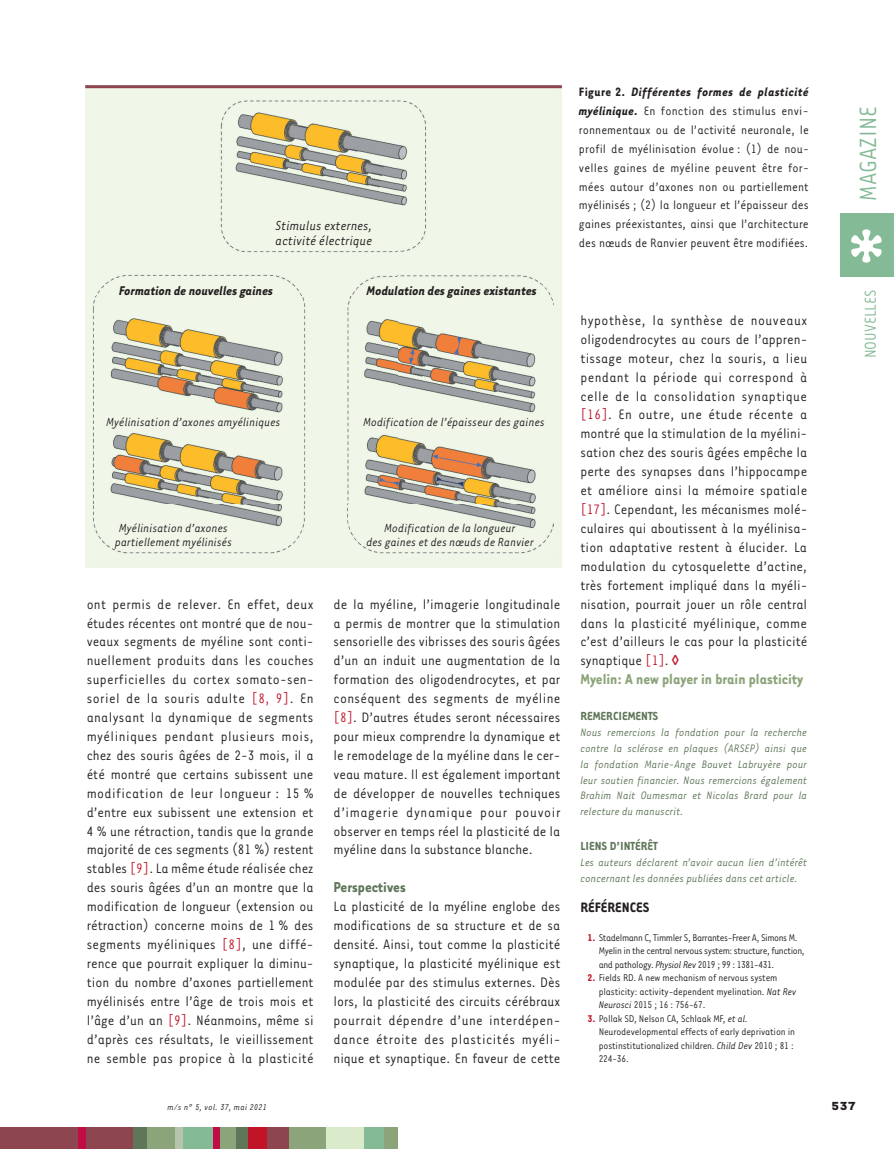
<style>
.page{position:relative;width:894px;height:1149px;background:#fff}
.page>*{position:absolute;margin:0;border:0;box-sizing:border-box;transform-origin:0 0}
.t1{font:27px "Tarzana Narrow";color:#84ba95}
.t2{font:18px "Tarzana Narrow";color:#84ba95}
.t3{font:700 16.5px "Tarzana Narrow";color:#8ba479}
.t4{font:700 16.5px "Tarzana Narrow";color:#5f7659}
.t5{font:15.75px/18.9px "Tarzana Narrow";color:#231f20;text-align:justify}
.t6{font:700 15.75px "Tarzana Narrow";color:#231f20}
.t7{font:italic 15px/15px "Tarzana Narrow";color:#231f20}
.t8{font:italic 700 14.55px "Tarzana Narrow";color:#231f20}
.t9{font:13.95px/18.9px "Tarzana Narrow";color:#231f20;text-align:justify}
.t10{font:italic 13.5px/13.5px "Tarzana Narrow";color:#231f20;text-align:center}
.t11{font:700 13.5px "Tarzana Narrow";color:#5f7659}
.t12{font:700 13.5px "Tarzana Wide";color:#231f20}
.t13{font:italic 12.45px/15.9px "Tarzana Narrow";color:#5f7659;text-align:justify}
.t14{font:11.25px/13.5px "Tarzana Narrow";letter-spacing:-.015em;color:#231f20}
.t15{font:11.25px/13.5px "Tarzana Narrow";letter-spacing:-.035em;color:#231f20}
.t16{font:italic 9.75px "Tarzana Narrow";letter-spacing:.025em;color:#231f20}
.s1{color:#bf182a}
.s2{font-weight:700}
.s3{font-weight:700;font-style:italic}
.s4{font-weight:700;color:#c11527}
.s5{font-style:italic}
</style>
<div class="page">
<div style="left:0;top:1127px;width:134px;height:21px;background:#8d454f"></div>
<div style="left:235px;top:1127px;width:13px;height:21px;background:#5f7659"></div>
<div style="left:78px;top:1127px;width:7px;height:21px;background:#c10d45"></div>
<div style="left:133px;top:1127px;width:22px;height:21px;background:#5f7659"></div>
<div style="left:147px;top:1127px;width:30px;height:21px;background:#8ba479"></div>
<div style="left:175px;top:1127px;width:9px;height:21px;background:#b6c4ad"></div>
<div style="left:183px;top:1127px;width:30px;height:21px;background:#84ba95"></div>
<div style="left:217px;top:1127px;width:19px;height:21px;background:#8ba479"></div>
<div style="left:213px;top:1127px;width:6px;height:21px;background:#c10d45"></div>
<div style="left:248px;top:1127px;width:27px;height:21px;background:#c11527"></div>
<div style="left:287px;top:1127px;width:39px;height:21px;background:#8ba479"></div>
<div style="left:267px;top:1127px;width:21px;height:21px;background:#8d454f"></div>
<div style="left:326px;top:1127px;width:38px;height:21px;background:#daebcb"></div>
<div style="left:364px;top:1127px;width:20px;height:21px;background:#84ba95"></div>
<div style="left:383px;top:1127px;width:14px;height:21px;background:#8ba479"></div>
<div style="left:840px;top:213px;width:53px;height:63px;background:#84ba95"></div>
<svg style="left:851px;top:229px;width:30px;height:33px"></svg>
<div style="left:85px;top:85px;width:476px;height:482px;background:#eff6e8"></div>
<img style="left:93px;top:100px;width:460px;height:454px">
<hr style="left:85px;top:85px;width:476px;height:3px;background:#8d454f">
<p class="t7" style="left:275px;top:217px;width:98px">Stimulus externes, activité électrique</p>
<p class="t8" style="left:119px;top:281px;width:156px">Formation de nouvelles gaines</p>
<p class="t8" style="left:367px;top:281px;width:171px">Modulation des gaines existantes</p>
<p class="t10" style="left:106px;top:414px;width:175px">Myélinisation d’axones amyéliniques</p>
<p class="t10" style="left:363px;top:414px;width:183px">Modification de l’épaisseur des gaines</p>
<p class="t10" style="left:115px;top:521px;width:118px">Myélinisation d’axones partiellement myélinisés</p>
<p class="t10" style="left:366px;top:521px;width:169px">Modification de la longueur<br>des gaines et des nœuds de Ranvier</p>
<p class="t5" style="left:87px;top:593px;width:228px">ont permis de relever. En effet, deux études récentes ont montré que de nou&shy;veaux segments de myéline sont conti&shy;nuellement produits dans les couches superficielles du cortex somato-sen&shy;soriel de la souris adulte <span class="s1">[8, 9]</span>. En analysant la dynamique de segments myéliniques pendant plusieurs mois, chez des souris âgées de 2-3 mois, il a été montré que certains subissent une modification de leur longueur : 15 % d’entre eux subissent une extension et 4 % une rétraction, tandis que la grande majorité de ces segments (81 %) restent stables <span class="s1">[9]</span>. La même étude réalisée chez des souris âgées d’un an montre que la modification de longueur (extension ou rétraction) concerne moins de 1 % des segments myéliniques <span class="s1">[8]</span>, une diffé&shy;rence que pourrait expliquer la diminu&shy;tion du nombre d’axones partiellement myélinisés entre l’âge de trois mois et l’âge d’un an <span class="s1">[9]</span>. Néanmoins, même si d’après ces résultats, le vieillissement ne semble pas propice à la plasticité</p>
<p class="t16" style="left:167px;top:1100px;width:101px">m/s n° 5, vol. 37, mai 2021</p>
<p class="t5" style="left:333px;top:593px;width:228px">de la myéline, l’imagerie longitudinale a permis de montrer que la stimulation sensorielle des vibrisses des souris âgées d’un an induit une augmentation de la formation des oligodendrocytes, et par conséquent des segments de myéline <span class="s1">[8]</span>. D’autres études seront nécessaires pour mieux comprendre la dynamique et le remodelage de la myéline dans le cer&shy;veau mature. Il est également important de développer de nouvelles techniques d’imagerie dynamique pour pouvoir observer en temps réel la plasticité de la myéline dans la substance blanche.</p>
<p class="t4" style="left:333px;top:876px;width:74px">Perspectives</p>
<p class="t5" style="left:333px;top:896px;width:228px">La plasticité de la myéline englobe des modifications de sa structure et de sa densité. Ainsi, tout comme la plasticité synaptique, la plasticité myélinique est modulée par des stimulus externes. Dès lors, la plasticité des circuits cérébraux pourrait dépendre d’une interdépen&shy;dance étroite des plasticités myéli&shy;nique et synaptique. En faveur de cette</p>
<p class="t9" style="left:578px;top:82px;width:231px"><span class="s2">Figure 2.</span> <span class="s3">Différentes formes de plasticité myélinique.</span> En fonction des stimulus envi&shy;ronnementaux ou de l’activité neuronale, le profil de myélinisation évolue : (1) de nou&shy;velles gaines de myéline peuvent être for&shy;mées autour d’axones non ou partiellement myélinisés ; (2) la longueur et l’épaisseur des gaines préexistantes, ainsi que l’architecture des nœuds de Ranvier peuvent être modifiées.</p>
<p class="t5" style="left:580px;top:310px;width:228px">hypothèse, la synthèse de nouveaux oligodendrocytes au cours de l’appren&shy;tissage moteur, chez la souris, a lieu pendant la période qui correspond à celle de la consolidation synaptique <span class="s1">[16]</span>. En outre, une étude récente a montré que la stimulation de la myélini&shy;sation chez des souris âgées empêche la perte des synapses dans l’hippocampe et améliore ainsi la mémoire spatiale <span class="s1">[17]</span>. Cependant, les mécanismes molé&shy;culaires qui aboutissent à la myélinisa&shy;tion adaptative restent à élucider. La modulation du cytosquelette d’actine, très fortement impliqué dans la myéli&shy;nisation, pourrait jouer un rôle central dans la plasticité myélinique, comme c’est d’ailleurs le cas pour la plasticité synaptique <span class="s1">[1]</span>.</p>
<p class="t3" style="left:580px;top:669px;width:224px">Myelin: A new player in brain plasticity</p>
<p class="t11" style="left:580px;top:707px;width:79px">REMERCIEMENTS</p>
<p class="t13" style="left:580px;top:723px;width:228px">Nous remercions la fondation pour la recherche contre la sclérose en plaques (ARSEP) ainsi que la fondation Marie-Ange Bouvet Labruyère pour leur soutien financier. Nous remercions également Brahim Nait Oumesmar et Nicolas Brard pour la relecture du manuscrit.</p>
<p class="t11" style="left:580px;top:837px;width:79px">LIENS D’INTÉRÊT</p>
<p class="t13" style="left:580px;top:853px;width:228px">Les auteurs déclarent n’avoir aucun lien d’intérêt concernant les données publiées dans cet article.</p>
<p class="t6" style="left:580px;top:897px;width:70px">RÉFÉRENCES</p>
<p class="t15" style="left:598px;top:929px;width:207px;text-indent:-11px"><span class="s4">1.</span> Stadelmann C, Timmler S, Barrantes-Freer A, Simons M.<br>Myelin in the central nervous system: structure, function, and path ology. <span class="s5">Physiol Rev</span> 2019 ; 99 : 1381-431.</p>
<p class="t14" style="left:598px;top:970px;width:199px;text-indent:-11px"><span class="s4">2.</span> Fields RD. A new mechanism of nervous system plasticity: activity-dependent myelination. <span class="s5">Nat Rev<br>Neurosci</span> 2015 ; 16 : 756 -67.</p>
<p class="t14" style="left:598px;top:1010px;width:198px;text-indent:-11px"><span class="s4">3.</span> Pollak SD, Nelson CA, Schlaak MF, <span class="s5">et al.<br></span>Neurodevelopmental effects of early deprivation in postinstitutionalized childre n. <span class="s5">Child Dev</span> 2010 ; 81 :<br>224-36.</p>
<h1 class="t1" style="left:851px;top:201px;width:96px;rotate:-90deg">MAGAZINE</h1>
<p class="t2" style="left:859px;top:358px;width:70px;rotate:-90deg">NOUVELLES</p>
<p class="t12" style="left:830px;top:1097px;width:26px">537</p>
</div>
